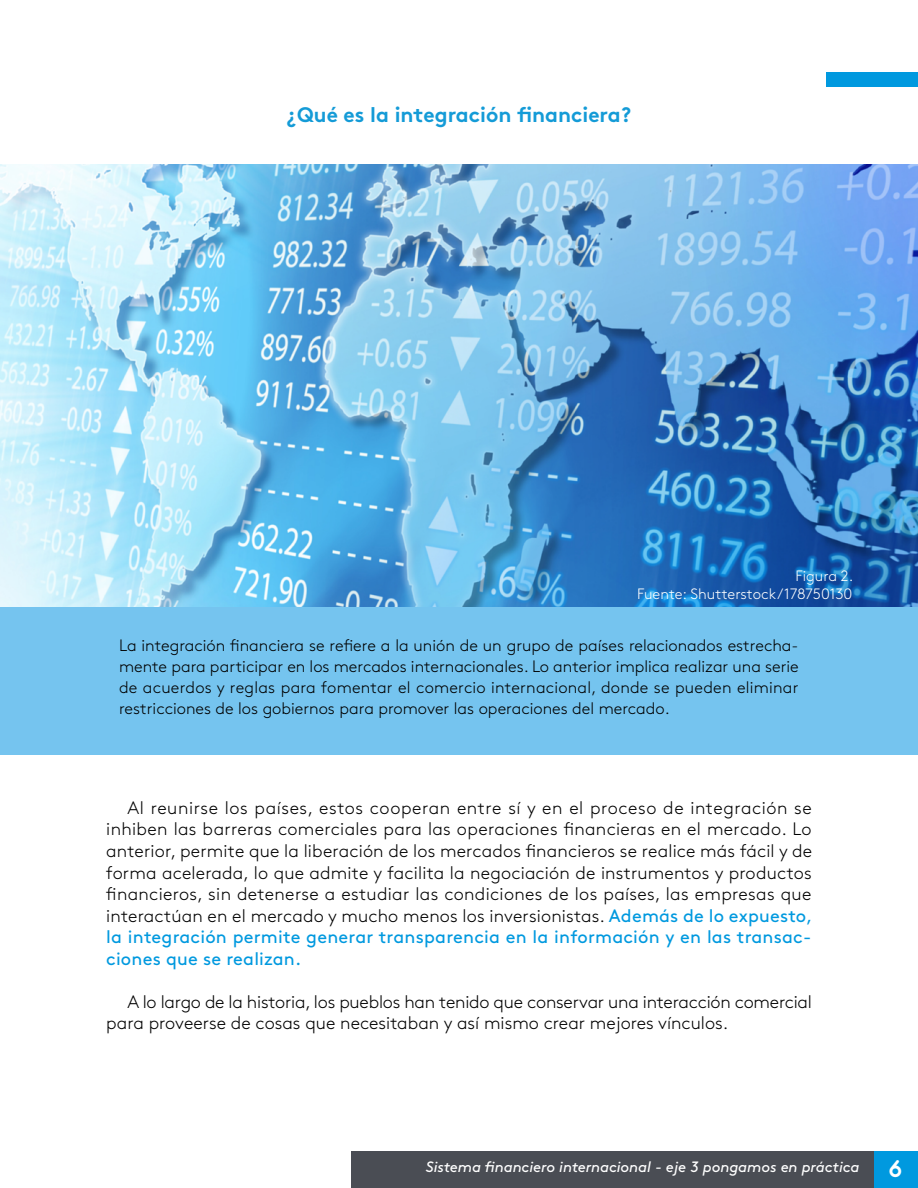
<style>
.page{position:relative;width:918px;height:1188px;background:#fff}
.page>*{position:absolute;margin:0;border:0;box-sizing:border-box;transform-origin:0 0}
.t1{font:21px "Brown Std Bold Alt";color:#149bd7}
.t2{font:300 18px/21.6px "Brown Std";color:#000;text-align:justify}
.t3{font:300 16.5px/21px "Brown Std";color:#000;text-align:justify}
.t4{font:italic 15px "Brown Std";letter-spacing:-.005em;color:#fff}
.t5{font:300 15px/18px "Brown Std";color:#fff;text-align:right}
.s1{font-weight:400;color:#0099df}
.s2{font-family:"Areandina Voz";font-style:normal;font-size:24px}
</style>
<div class="page">
<div style="left:826px;top:72px;width:92px;height:15px;background:#0099df"></div>
<div style="left:873px;top:1151px;width:45px;height:37px;background:#0099df"></div>
<div style="left:351px;top:1151px;width:522px;height:37px;background:#4a4d54"></div>
<div style="left:0;top:605px;width:918px;height:150px;background:#75c4ef"></div>
<img style="left:0;top:165px;width:918px;height:441px">
<p class="t1" style="left:287px;top:102px;width:346px">¿Qué es la integración financiera?</p>
<p class="t5" style="left:637px;top:567px;width:217px">Figura 2.<br>Fuente: Shutterstock/178750130</p>
<p class="t3" style="left:119px;top:635px;width:681px">La integración financiera se refiere a la unión de un grupo de países relacionados estrecha&shy;mente para participar en los mercados internacionales. Lo anterior implica realizar una serie de acuerdos y reglas para fomentar el comercio internacional, donde se pueden eliminar restricciones de los gobiernos para promover las operaciones del mercado.</p>
<p class="t2" style="left:106px;top:797px;width:708px;text-indent:21px">Al reunirse los países, estos cooperan entre sí y en el proceso de integración se inhiben las barreras comerciales para las operaciones financieras en el mercado. Lo anterior, permite que la liberación de los mercados financieros se realice más fácil y de forma acelerada, lo que admite y facilita la negociación de instrumentos y productos financieros, sin detenerse a estudiar las condiciones de los países, las empresas que interactúan en el mercado y mucho menos los inversionistas. <span class="s1">Además de lo expuesto, la integración permite generar transparencia en la información y en las transac&shy;ciones que se realizan.</span></p>
<p class="t2" style="left:106px;top:991px;width:707px;text-indent:21px">A lo largo de la historia, los pueblos han tenido que conservar una interacción comercial para proveerse de cosas que necesitaban y así mismo crear mejores vínculos.</p>
<p class="t4" style="left:426px;top:1158px;width:477px">Sistema financiero internacional - eje 3 pongamos en práctica <span class="s2">6</span></p>
</div>
